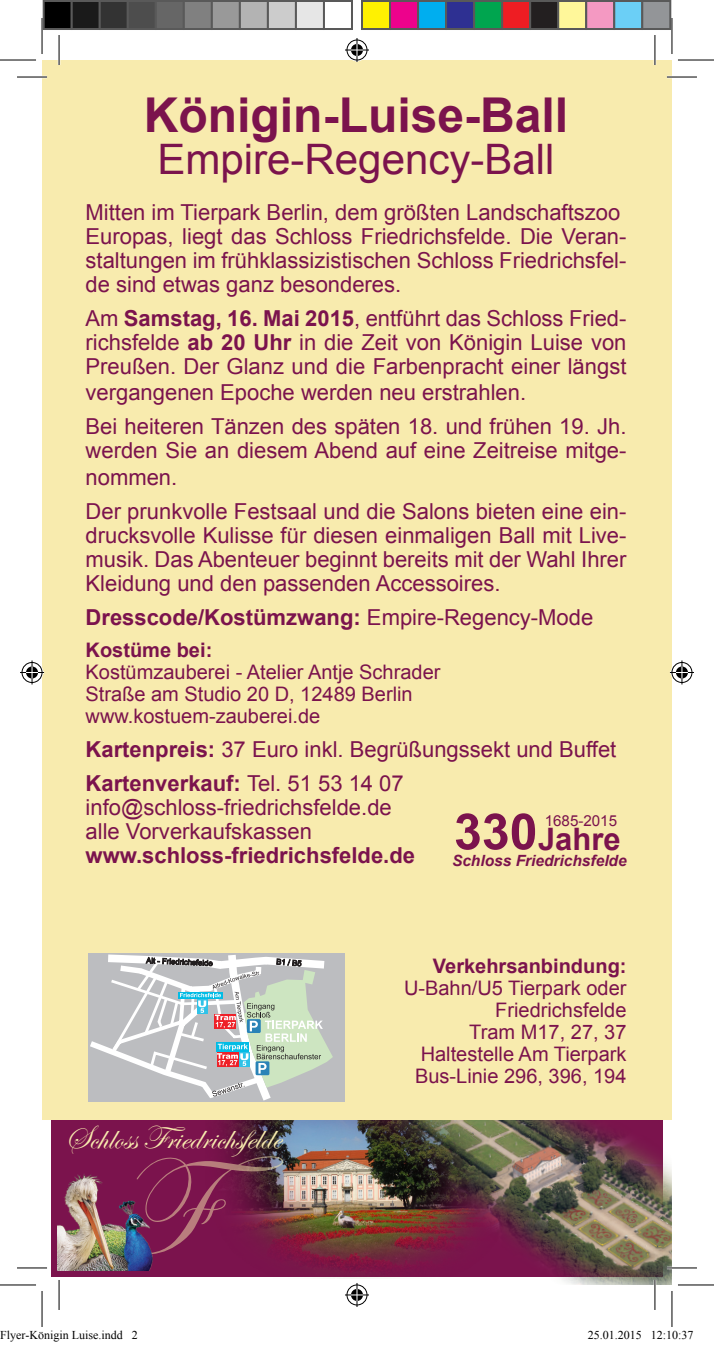
<style>
.page{position:relative;width:714px;height:1345px;background:#fff}
.page>*{position:absolute;margin:0;border:0;box-sizing:border-box;transform-origin:0 0}
.t1{font:700 50px "Arial";color:#7b134d}
.t2{font:700 48px "Arial";color:#7b134d}
.t3{font:42px "Arial";color:#7b134d}
.t4{font:34.2px "Edwardian Script ITC";color:#f8ebae}
.t5{font:700 31px "Arial";color:#7b134d}
.t6{font:22px/24px "Arial";color:#7b134d;text-align:justify}
.t7{font:700 22px "Arial";color:#7b134d}
.t8{font:20px "Arial";color:#7b134d}
.t9{font:700 20px "Arial";color:#7b134d}
.t10{font:italic 700 15.4px "Arial";color:#7b134d}
.t11{font:15.2px "Arial";color:#7b134d}
.t12{font:12px "Times New Roman";color:#000}
.s1{font-weight:700}
.s2{font-weight:400}
</style>
<div class="page">
<div style="left:52px;top:1117px;width:610px;height:160px;background:#7b134d"></div>
<img style="left:512px;top:1119px;width:159px;height:166px">
<img style="left:205px;top:1119px;width:307px;height:159px">
<img style="left:113px;top:1205px;width:39px;height:65px">
<img style="left:58px;top:1174px;width:55px;height:96px">
<div style="left:42px;top:60px;width:629px;height:1059px;background:#f8ebae"></div>
<div style="left:88px;top:952px;width:256px;height:149px;background:#bcbdc0"></div>
<svg style="left:90px;top:952px;width:243px;height:148px"></svg>
<hr style="left:17px;top:76px;width:30px;height:2px;background:#fff">
<hr style="left:666px;top:76px;width:30px;height:2px;background:#fff">
<hr style="left:666px;top:1266px;width:30px;height:3px;background:#fff">
<hr style="left:58px;top:35px;width:2px;height:30px;background:#fff">
<hr style="left:653px;top:35px;width:3px;height:30px;background:#fff">
<hr style="left:653px;top:1280px;width:3px;height:30px;background:#fff">
<hr style="left:17px;top:77px;width:30px;height:1px;background:#000">
<hr style="left:666px;top:77px;width:30px;height:1px;background:#000">
<hr style="left:17px;top:1267px;width:30px;height:1px;background:#000">
<hr style="left:666px;top:1267px;width:30px;height:1px;background:#000">
<hr style="left:59px;top:35px;width:1px;height:30px;background:#000">
<hr style="left:59px;top:1280px;width:1px;height:30px;background:#000">
<hr style="left:654px;top:35px;width:1px;height:30px;background:#000">
<hr style="left:654px;top:1280px;width:1px;height:30px;background:#000">
<hr style="left:0;top:60px;width:36px;height:1px;background:#000">
<hr style="left:677px;top:60px;width:36px;height:1px;background:#000">
<hr style="left:0;top:1284px;width:36px;height:1px;background:#000">
<hr style="left:677px;top:1284px;width:36px;height:1px;background:#000">
<hr style="left:42px;top:18px;width:1px;height:36px;background:#000">
<hr style="left:42px;top:1291px;width:1px;height:36px;background:#000">
<hr style="left:671px;top:18px;width:1px;height:36px;background:#000">
<hr style="left:671px;top:1291px;width:1px;height:36px;background:#000">
<svg style="left:345px;top:38px;width:24px;height:24px"></svg>
<svg style="left:345px;top:1283px;width:24px;height:24px"></svg>
<svg style="left:20px;top:660px;width:24px;height:24px"></svg>
<svg style="left:669px;top:660px;width:24px;height:24px"></svg>
<div style="left:44px;top:1px;width:28px;height:28px;background:#000"></div>
<div style="left:43px;top:0;width:30px;height:30px;border:2px solid #595959"></div>
<div style="left:72px;top:1px;width:28px;height:28px;background:#1a1a1a"></div>
<div style="left:71px;top:0;width:30px;height:30px;border:2px solid #595959"></div>
<div style="left:100px;top:1px;width:28px;height:28px;background:#333"></div>
<div style="left:99px;top:0;width:30px;height:30px;border:2px solid #595959"></div>
<div style="left:128px;top:1px;width:28px;height:28px;background:#4d4d4d"></div>
<div style="left:127px;top:0;width:30px;height:30px;border:2px solid #595959"></div>
<div style="left:156px;top:1px;width:28px;height:28px;background:#666"></div>
<div style="left:155px;top:0;width:30px;height:30px;border:2px solid #595959"></div>
<div style="left:184px;top:1px;width:28px;height:28px;background:#808080"></div>
<div style="left:183px;top:0;width:30px;height:30px;border:2px solid #595959"></div>
<div style="left:212px;top:1px;width:28px;height:28px;background:#999"></div>
<div style="left:211px;top:0;width:30px;height:30px;border:2px solid #595959"></div>
<div style="left:240px;top:1px;width:28px;height:28px;background:#b3b3b3"></div>
<div style="left:239px;top:0;width:30px;height:30px;border:2px solid #595959"></div>
<div style="left:268px;top:1px;width:28px;height:28px;background:#ccc"></div>
<div style="left:267px;top:0;width:30px;height:30px;border:2px solid #595959"></div>
<div style="left:296px;top:1px;width:28px;height:28px;background:#e6e6e6"></div>
<div style="left:295px;top:0;width:30px;height:30px;border:2px solid #595959"></div>
<div style="left:323px;top:0;width:30px;height:30px;border:2px solid #595959"></div>
<div style="left:362px;top:1px;width:28px;height:28px;background:#fff101"></div>
<div style="left:361px;top:0;width:30px;height:30px;border:2px solid #595959"></div>
<div style="left:390px;top:1px;width:28px;height:28px;background:#ed028c"></div>
<div style="left:389px;top:0;width:30px;height:30px;border:2px solid #595959"></div>
<div style="left:418px;top:1px;width:28px;height:28px;background:#00aeef"></div>
<div style="left:417px;top:0;width:30px;height:30px;border:2px solid #595959"></div>
<div style="left:446px;top:1px;width:28px;height:28px;background:#2e3092"></div>
<div style="left:445px;top:0;width:30px;height:30px;border:2px solid #595959"></div>
<div style="left:474px;top:1px;width:28px;height:28px;background:#00a54f"></div>
<div style="left:473px;top:0;width:30px;height:30px;border:2px solid #595959"></div>
<div style="left:502px;top:1px;width:28px;height:28px;background:#ee1d23"></div>
<div style="left:501px;top:0;width:30px;height:30px;border:2px solid #595959"></div>
<div style="left:530px;top:1px;width:28px;height:28px;background:#231f20"></div>
<div style="left:529px;top:0;width:30px;height:30px;border:2px solid #595959"></div>
<div style="left:558px;top:1px;width:28px;height:28px;background:#fff79a"></div>
<div style="left:557px;top:0;width:30px;height:30px;border:2px solid #595959"></div>
<div style="left:586px;top:1px;width:28px;height:28px;background:#f499c2"></div>
<div style="left:585px;top:0;width:30px;height:30px;border:2px solid #595959"></div>
<div style="left:614px;top:1px;width:28px;height:28px;background:#6bcff6"></div>
<div style="left:613px;top:0;width:30px;height:30px;border:2px solid #595959"></div>
<div style="left:642px;top:1px;width:28px;height:28px;background:#939598"></div>
<div style="left:641px;top:0;width:30px;height:30px;border:2px solid #595959"></div>
<img style="left:120px;top:1146px;width:170px;height:110px">
<p class="t2" style="left:144px;top:83px;width:426px">Königin-Luise-Ball</p>
<p class="t3" style="left:157px;top:132px;width:398px">Empire-Regency-Ball</p>
<p class="t6" style="left:85px;top:200px;width:536px">Mitten im Tierpark Berlin, dem größten Landschaftszoo</p>
<p class="t6" style="left:85px;top:224px;width:542px">Europas, liegt das Schloss Friedrichsfelde. Die Veran&shy;staltungen im frühklassizistischen Schloss Friedrichsfel&shy;de sind etwas ganz besonderes.</p>
<p class="t6" style="left:85px;top:306px;width:542px">Am <span class="s1">Samstag, 16. Mai 2015</span>, entführt das Schloss Fried&shy;richsfelde <span class="s1">ab 20 Uhr</span> in die Zeit von Königin Luise von Preußen. Der Glanz und die Farbenpracht einer längst</p>
<p class="t6" style="left:85px;top:381px;width:442px">vergangenen Epoche werden neu erstrahlen.</p>
<p class="t6" style="left:85px;top:415px;width:542px">Bei heiteren Tänzen des späten 18. und frühen 19. Jh. werden Sie an diesem Abend auf eine Zeitreise mitge-</p>
<p class="t6" style="left:85px;top:465px;width:93px">nommen.</p>
<p class="t6" style="left:85px;top:499px;width:542px">Der prunkvolle Festsaal und die Salons bieten eine ein&shy;drucksvolle Kulisse für diesen einmaligen Ball mit Live&shy;musik. Das Abenteuer beginnt bereits mit der Wahl Ihrer Kleidung und den passenden Accessoires.</p>
<p class="t7" style="left:85px;top:602px;width:509px">Dresscode/Kostümzwang: <span class="s2">Empire-Regency-Mode</span></p>
<p class="t9" style="left:85px;top:636px;width:128px">Kostüme bei:</p>
<p class="t8" style="left:85px;top:658px;width:356px">Kostümzauberei - Atelier Antje Schrader</p>
<p class="t8" style="left:85px;top:680px;width:328px">Straße am Studio 20 D, 12489 Berlin</p>
<p class="t8" style="left:85px;top:702px;width:236px">www.kostuem-zauberei.de</p>
<p class="t6" style="left:85px;top:737px;width:532px"><span class="s1">Kartenpreis:</span> 37 Euro inkl. Begrüßungssekt und Buffet</p>
<p class="t7" style="left:85px;top:768px;width:319px">Kartenverkauf: <span class="s2">Tel. 51 53 14 07</span></p>
<p class="t6" style="left:85px;top:795px;width:307px">info@schloss-friedrichsfelde.de</p>
<p class="t6" style="left:85px;top:819px;width:228px">alle Vorverkaufskassen</p>
<p class="t7" style="left:85px;top:840px;width:331px">www.schloss-friedrichsfelde.de</p>
<p class="t1" style="left:454px;top:798px;width:85px">330</p>
<p class="t11" style="left:544px;top:810px;width:74px">1685-2015</p>
<p class="t5" style="left:538px;top:818px;width:84px">Jahre</p>
<p class="t10" style="left:452px;top:850px;width:176px">Schloss Friedrichsfelde</p>
<p class="t4" style="left:65px;top:1118px;width:217px">Schloss Friedrichsfelde</p>
<p class="t9" style="left:433px;top:952px;width:195px">Verkehrsanbindung:</p>
<p class="t8" style="left:404px;top:974px;width:224px">U-Bahn/U5 Tierpark oder</p>
<p class="t8" style="left:495px;top:996px;width:133px">Friedrichsfelde</p>
<p class="t8" style="left:469px;top:1018px;width:159px">Tram M17, 27, 37</p>
<p class="t8" style="left:420px;top:1040px;width:207px">Haltestelle Am Tierpark</p>
<p class="t8" style="left:415px;top:1062px;width:213px">Bus-Linie 296, 396, 194</p>
<p class="t12" style="left:0;top:1326px;width:139px">Flyer-Königin Luise.indd 2</p>
<p class="t12" style="left:587px;top:1326px;width:107px">25.01.2015 12:10:37</p>
</div>
